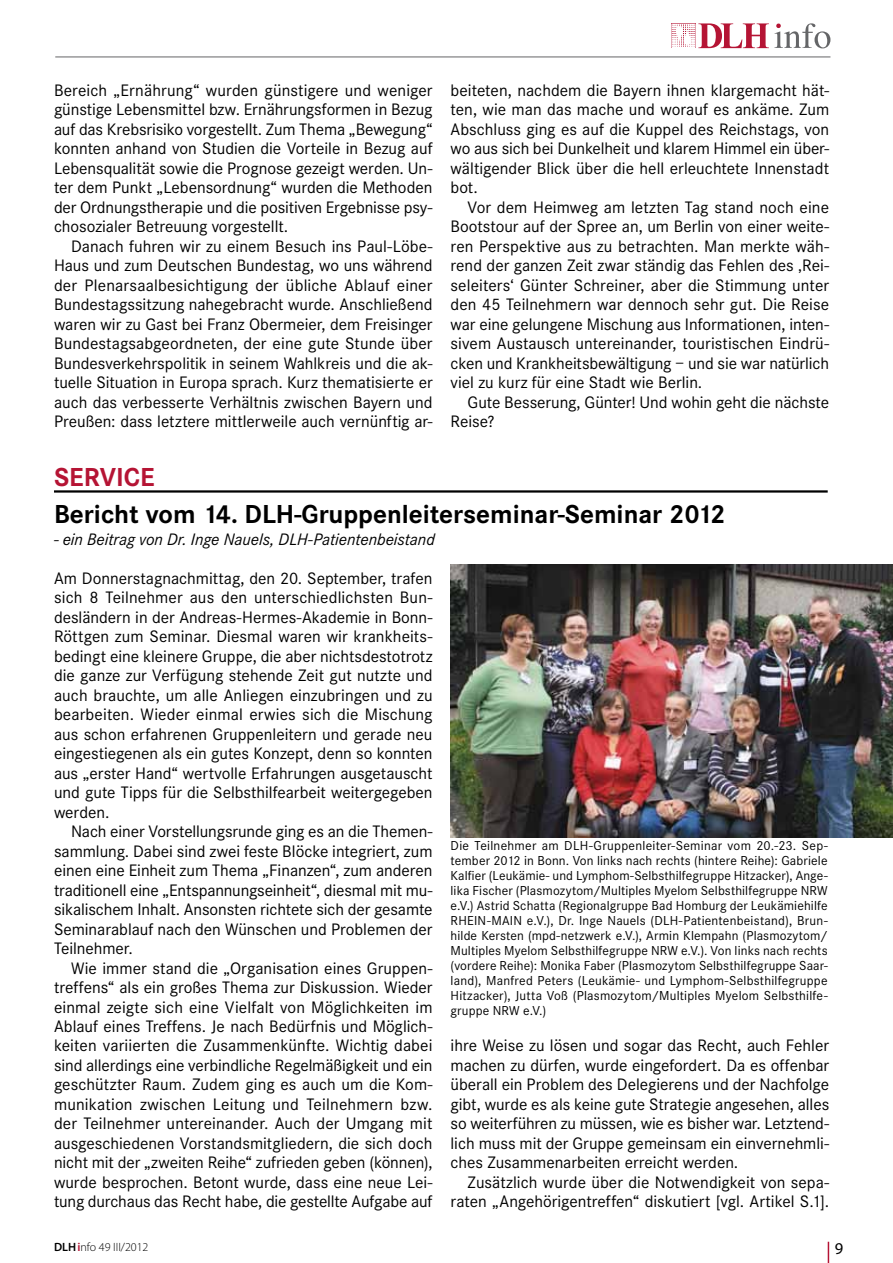
<style>
.page{position:relative;width:893px;height:1263px;background:#fff}
.page>*{position:absolute;margin:0;border:0;box-sizing:border-box;transform-origin:0 0}
.t1{font:700 27px "Corporate S";color:#000}
.t2{font:700 27px "Corporate S";color:#b51434}
.t3{font:17.25px/19.5px "Corporate S";letter-spacing:-.005em;color:#000;text-align:justify}
.t4{font:italic 17.25px "Corporate S";letter-spacing:-.005em;color:#000}
.t5{font:16.5px "Myriad Pro";color:#000}
.t6{font:13.5px/15px "Corporate S";letter-spacing:.015em;color:#000;text-align:justify}
.t7{font:300 12px "Myriad Pro";color:#000}
.s1{font-weight:600}
.s2{font-weight:600;color:#b51434}
</style>
<div class="page">
<hr style="left:54px;top:490px;width:774px;height:3px;background:#000">
<img style="left:451px;top:564px;width:442px;height:273px">
<svg style="left:671px;top:23px;width:159px;height:25px"></svg>
<hr style="left:55px;top:57px;width:775px;height:1px;background:#646567">
<svg style="left:828px;top:1242px;width:1px;height:21px"></svg>
<p class="t3" style="left:54px;top:81px;width:380px">Bereich „Ernährung“ wurden günstigere und weniger günstige Lebensmittel bzw. Ernährungsformen in Bezug auf das Krebsrisiko vorgestellt. Zum Thema „Bewegung“ konnten anhand von Studien die Vorteile in Bezug auf Lebensqualität sowie die Prognose gezeigt werden. Un&shy;ter dem Punkt „Lebensordnung“ wurden die Methoden der Ordnungstherapie und die positiven Ergebnisse psy&shy;chosozialer Betreuung vorgestellt.</p>
<p class="t3" style="left:54px;top:237px;width:380px;text-indent:17px">Danach fuhren wir zu einem Besuch ins Paul-Löbe-Haus und zum Deutschen Bundestag, wo uns während der Plenarsaalbesichtigung der übliche Ablauf einer Bundestagssitzung nahegebracht wurde. Anschließend waren wir zu Gast bei Franz Obermeier, dem Freisinger Bundestagsabgeordneten, der eine gute Stunde über Bundesverkehrspolitik in seinem Wahlkreis und die ak&shy;tuelle Situation in Europa sprach. Kurz thematisierte er auch das verbesserte Verhältnis zwischen Bayern und Preußen: dass letztere mittlerweile auch vernünftig ar-</p>
<p class="t3" style="left:451px;top:80px;width:380px">beiteten, nachdem die Bayern ihnen klargemacht hät&shy;ten, wie man das mache und worauf es ankäme. Zum Abschluss ging es auf die Kuppel des Reichstags, von wo aus sich bei Dunkelheit und klarem Himmel ein über&shy;wältigender Blick über die hell erleuchtete Innenstadt bot.</p>
<p class="t3" style="left:451px;top:197px;width:380px;text-indent:17px">Vor dem Heimweg am letzten Tag stand noch eine Bootstour auf der Spree an, um Berlin von einer weite&shy;ren Perspektive aus zu betrachten. Man merkte wäh&shy;rend der ganzen Zeit zwar ständig das Fehlen des ‚Rei&shy;seleiters‘ Günter Schreiner, aber die Stimmung unter den 45 Teilnehmern war dennoch sehr gut. Die Reise war eine gelungene Mischung aus Informationen, inten&shy;sivem Austausch untereinander, touristischen Eindrü&shy;cken und Krankheitsbewältigung – und sie war natürlich viel zu kurz für eine Stadt wie Berlin.</p>
<p class="t3" style="left:451px;top:392px;width:380px;text-indent:17px">Gute Besserung, Günter! Und wohin geht die nächste<br>Reise?</p>
<h1 class="t2" style="left:54px;top:462px;width:45px">Servic</h1>
<h1 class="t2" style="left:140px;top:462px;width:16px">e</h1>
<h1 class="t1" style="left:54px;top:499px;width:673px">Bericht vom 14. DLH-Gruppenleiterseminar-Seminar 2012</h1>
<p class="t4" style="left:54px;top:529px;width:382px">- ein Beitrag von Dr. Inge Nauels, DLH-Patientenbeistand</p>
<p class="t3" style="left:54px;top:568px;width:380px">Am Donnerstagnachmittag, den 20. September, trafen sich 8 Teilnehmer aus den unterschiedlichsten Bun&shy;desländern in der Andreas-Hermes-Akademie in Bonn-Röttgen zum Seminar. Diesmal waren wir krankheits&shy;bedingt eine kleinere Gruppe, die aber nichtsdestotrotz die ganze zur Verfügung stehende Zeit gut nutzte und auch brauchte, um alle Anliegen einzubringen und zu bearbeiten. Wieder einmal erwies sich die Mischung aus schon erfahrenen Gruppenleitern und gerade neu eingestiegenen als ein gutes Konzept, denn so konnten aus „erster Hand“ wertvolle Erfahrungen ausgetauscht und gute Tipps für die Selbsthilfearbeit weitergegeben werden.</p>
<p class="t3" style="left:54px;top:822px;width:380px;text-indent:17px">Nach einer Vorstellungsrunde ging es an die Themen&shy;sammlung. Dabei sind zwei feste Blöcke integriert, zum einen eine Einheit zum Thema „Finanzen“, zum anderen traditionell eine „Entspannungseinheit“, diesmal mit mu&shy;sikalischem Inhalt. Ansonsten richtete sich der gesamte Seminarablauf nach den Wünschen und Problemen der Teilnehmer.</p>
<p class="t3" style="left:54px;top:958px;width:380px;text-indent:17px">Wie immer stand die „Organisation eines Gruppen&shy;treffens“ als ein großes Thema zur Diskussion. Wieder einmal zeigte sich eine Vielfalt von Möglichkeiten im Ablauf eines Treffens. Je nach Bedürfnis und Möglich&shy;keiten variierten die Zusammenkünfte. Wichtig dabei sind allerdings eine verbindliche Regelmäßigkeit und ein geschützter Raum. Zudem ging es auch um die Kom&shy;munikation zwischen Leitung und Teilnehmern bzw. der Teilnehmer untereinander. Auch der Umgang mit ausgeschiedenen Vorstandsmitgliedern, die sich doch nicht mit der „zweiten Reihe“ zufrieden geben (können), wurde besprochen. Betont wurde, dass eine neue Lei&shy;tung durchaus das Recht habe, die gestellte Aufgabe auf</p>
<p class="t6" style="left:451px;top:839px;width:379px">Die Teilnehmer am DLH-Gruppenleiter-Seminar vom 20.-23. Sep&shy;tember 2012 in Bonn. Von links nach rechts (hintere Reihe): Gabriele Kalfier (Leukämie- und Lymphom-Selbsthilfegruppe Hitzacker), Ange&shy;lika Fischer (Plasmozytom/Multiples Myelom Selbsthilfegruppe NRW e.V.) Astrid Schatta (Regionalgruppe Bad Homburg der Leukämiehilfe RHEIN-MAIN e.V.), Dr. Inge Nauels (DLH-Patientenbeistand), Brun&shy;hilde Kersten (mpd-netzwerk e.V.), Armin Klempahn (Plasmozytom/ Multiples Myelom Selbsthilfegruppe NRW e.V.). Von links nach rechts (vordere Reihe): Monika Faber (Plasmozytom Selbsthilfegruppe Saar&shy;land), Manfred Peters (Leukämie- und Lymphom-Selbsthilfegruppe Hitzacker), Jutta Voß (Plasmozytom/Multiples Myelom Selbsthilfe&shy;gruppe NRW e.V.)</p>
<p class="t3" style="left:451px;top:1036px;width:380px">ihre Weise zu lösen und sogar das Recht, auch Fehler machen zu dürfen, wurde eingefordert. Da es offenbar überall ein Problem des Delegierens und der Nachfolge gibt, wurde es als keine gute Strategie angesehen, alles so weiterführen zu müssen, wie es bisher war. Letztend&shy;lich muss mit der Gruppe gemeinsam ein einvernehmli&shy;ches Zusammenarbeiten erreicht werden.</p>
<p class="t3" style="left:451px;top:1172px;width:380px;text-align:right">Zusätzlich wurde über die Notwendigkeit von sepa&shy;raten „Angehörigentreffen“ diskutiert [vgl. Artikel S.1].</p>
<p class="t7" style="left:54px;top:1239px;width:96px"><span class="s1">DLH</span><span class="s2">i</span>nfo 49 III/2012</p>
<p class="t5" style="left:835px;top:1238px;width:10px">9</p>
</div>
